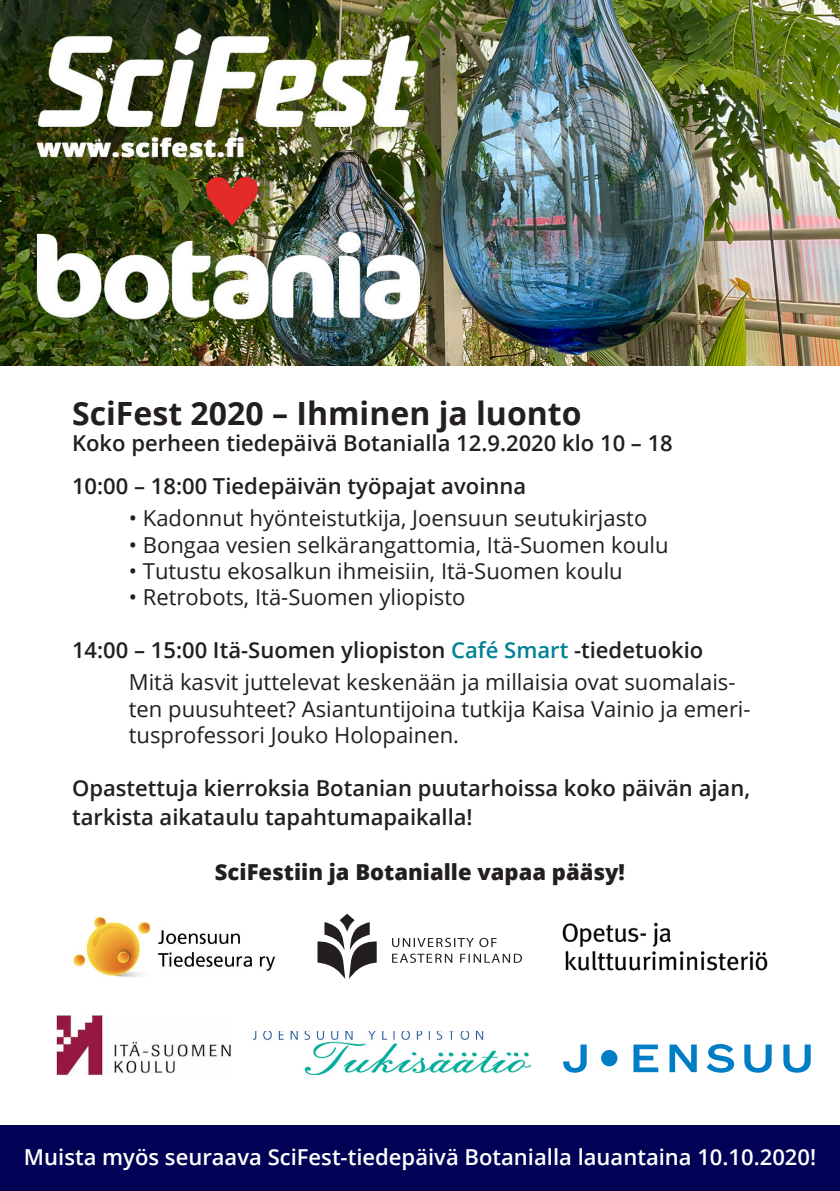
<style>
.page{position:relative;width:840px;height:1191px;background:#fff}
.page>*{position:absolute;margin:0;border:0;box-sizing:border-box;transform-origin:0 0}
.t1{font:700 32px "Open Sans";color:#231f20}
.t2{font:22px/26.4px "Open Sans";color:#231f20}
.t3{font:600 22px/28.8px "Open Sans";color:#231f20}
.t4{font:600 22px "Open Sans";color:#fff}
.t5{font:800 22px "Open Sans";color:#231f20}
.s1{color:#008194}
</style>
<div class="page">
<img style="left:0;top:0;width:839px;height:365px">
<div style="left:0;top:1125px;width:839px;height:66px;background:#010255"></div>
<svg style="left:479px;top:937px;width:17px;height:10px"></svg>
<svg style="left:392px;top:953px;width:129px;height:10px"></svg>
<svg style="left:392px;top:938px;width:81px;height:9px"></svg>
<svg style="left:317px;top:913px;width:59px;height:66px"></svg>
<img style="left:73px;top:916px;width:202px;height:61px">
<img style="left:562px;top:922px;width:206px;height:49px">
<img style="left:56px;top:1015px;width:175px;height:61px">
<svg style="left:563px;top:1044px;width:23px;height:28px"></svg>
<svg style="left:633px;top:1044px;width:25px;height:28px"></svg>
<svg style="left:669px;top:1044px;width:27px;height:28px"></svg>
<svg style="left:783px;top:1044px;width:27px;height:28px"></svg>
<svg style="left:744px;top:1044px;width:27px;height:28px"></svg>
<svg style="left:706px;top:1044px;width:27px;height:28px"></svg>
<div style="left:600px;top:1050px;width:17px;height:16px;background:#007ec5;border-radius:50%"></div>
<img style="left:253px;top:1031px;width:277px;height:43px">
<p class="t1" style="left:72px;top:390px;width:510px">SciFest 2020 – Ihminen ja luonto</p>
<p class="t3" style="left:72px;top:428px;width:602px">Koko perheen tiedepäivä Botanialla 12.9.2020 klo 10 – 18</p>
<p class="t3" style="left:72px;top:471px;width:455px">10:00 – 18:00 Tiedepäivän työpajat avoinna</p>
<p class="t2" style="left:129px;top:504px;width:519px">• Kadonnut hyönteistutkija, Joensuun seutukirjasto</p>
<p class="t2" style="left:129px;top:531px;width:541px">• Bongaa vesien selkärangattomia, Itä-Suomen koulu</p>
<p class="t2" style="left:129px;top:557px;width:495px">• Tutustu ekosalkun ihmeisiin, Itä-Suomen koulu</p>
<p class="t2" style="left:129px;top:584px;width:338px">• Retrobots, Itä-Suomen yliopisto</p>
<p class="t3" style="left:72px;top:635px;width:632px">14:00 – 15:00 Itä-Suomen yliopiston <span class="s1">Café Smart</span> -tiedetuokio</p>
<p class="t2" style="left:129px;top:668px;width:623px">Mitä kasvit juttelevat keskenään ja millaisia ovat suomalais&shy;ten puusuhteet? Asiantuntijoina tutkija Kaisa Vainio ja emeri&shy;tusprofessori Jouko Holopainen.</p>
<p class="t3" style="left:72px;top:773px;width:679px">Opastettuja kierroksia Botanian puutarhoissa koko päivän ajan, tarkista aikataulu tapahtumapaikalla!</p>
<p class="t5" style="left:215px;top:855px;width:411px">SciFestiin ja Botanialle vapaa pääsy!</p>
<p class="t4" style="left:24px;top:1141px;width:793px">Muista myös seuraava SciFest-tiedepäivä Botanialla lauantaina 10.10.2020!</p>
</div>
